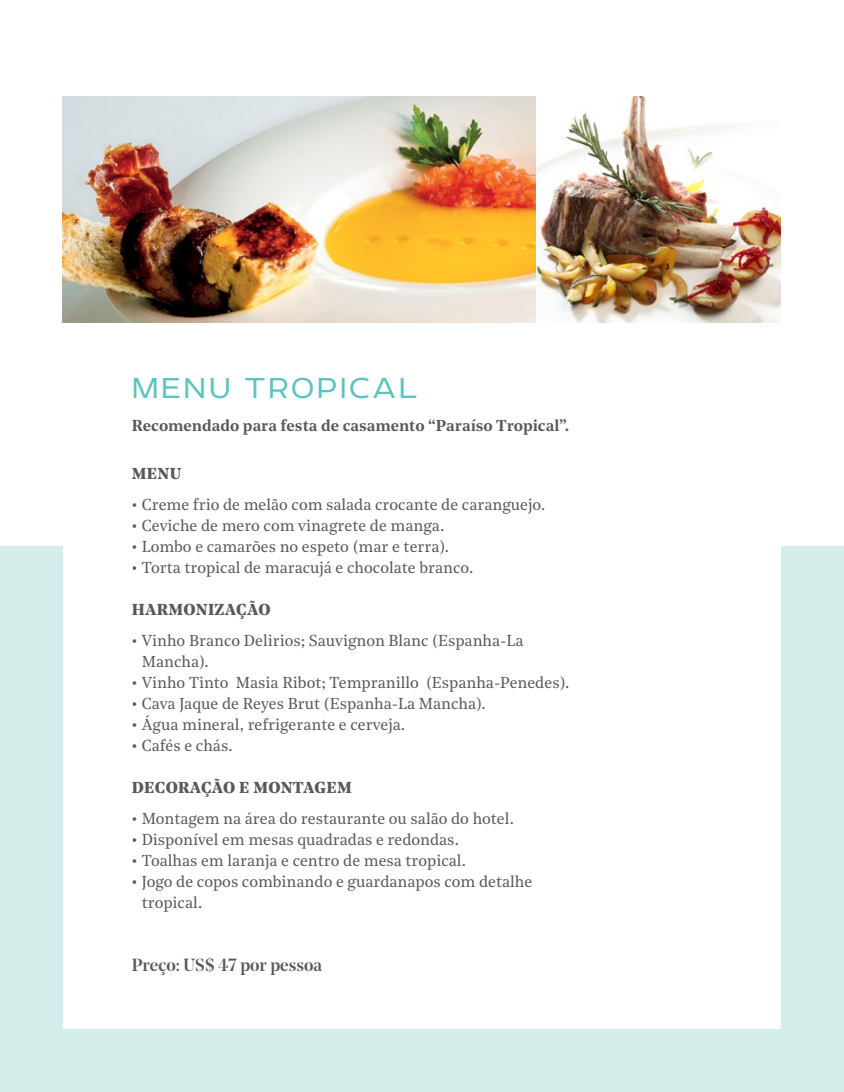
<style>
.page{position:relative;width:844px;height:1092px;background:#fff}
.page>*{position:absolute;margin:0;border:0;box-sizing:border-box;transform-origin:0 0}
.t1{font:300 33.25px "Echoes Sans";letter-spacing:.075em;color:#5bc4bf}
.t2{font:500 17.5px "Noe Display";color:#58595b}
.t3{font:15.75px/21px "Noe Text";color:#58595b}
.t4{font:600 15.75px "Noe Text";color:#58595b}
.t5{font:700 15.75px "Noe Text";letter-spacing:.015em;color:#58595b}
</style>
<div class="page">
<div style="left:0;top:547px;width:843px;height:544px;background:#d6eeeb"></div>
<div style="left:63px;top:202px;width:717px;height:826px;background:#fff"></div>
<img style="left:62px;top:97px;width:474px;height:225px">
<img style="left:536px;top:97px;width:244px;height:225px">
<h1 class="t1" style="left:132px;top:369px;width:287px">MENU TROPICAL</h1>
<p class="t4" style="left:132px;top:413px;width:439px">Recomendado para festa de casamento “Paraíso Tropical”.</p>
<p class="t5" style="left:132px;top:461px;width:51px">MENU</p>
<p class="t3" style="left:132px;top:493px;width:415px">• Creme frio de melão com salada crocante de caranguejo.</p>
<p class="t3" style="left:132px;top:514px;width:314px">• Ceviche de mero com vinagrete de manga.</p>
<p class="t3" style="left:132px;top:535px;width:319px">• Lombo e camarões no espeto (mar e terra).</p>
<p class="t3" style="left:132px;top:556px;width:343px">• Torta tropical de maracujá e chocolate branco.</p>
<p class="t5" style="left:132px;top:597px;width:140px">HARMONIZAÇÃO</p>
<p class="t3" style="left:142px;top:628px;width:383px;text-indent:-10px">• Vinho Branco Delirios; Sauvignon Blanc (Espanha-La<br>Mancha).</p>
<p class="t3" style="left:132px;top:670px;width:439px">• Vinho Tinto Masia Ribot; Tempranillo (Espanha-Penedes).</p>
<p class="t3" style="left:132px;top:691px;width:355px">• Cava Jaque de Reyes Brut (Espanha-La Mancha).</p>
<p class="t3" style="left:132px;top:712px;width:275px">• Água mineral, refrigerante e cerveja.</p>
<p class="t3" style="left:132px;top:733px;width:102px">• Cafés e chás.</p>
<p class="t5" style="left:132px;top:775px;width:221px">DECORAÇÃO E MONTAGEM</p>
<p class="t3" style="left:132px;top:806px;width:383px">• Montagem na área do restaurante ou salão do hotel.</p>
<p class="t3" style="left:132px;top:827px;width:328px">• Disponível em mesas quadradas e redondas.</p>
<p class="t3" style="left:132px;top:848px;width:336px">• Toalhas em laranja e centro de mesa tropical.</p>
<p class="t3" style="left:142px;top:869px;width:392px;text-indent:-10px">• Jogo de copos combinando e guardanapos com detalhe tropical.</p>
<p class="t2" style="left:132px;top:953px;width:192px">Preço: US$ 47 por pessoa</p>
</div>
